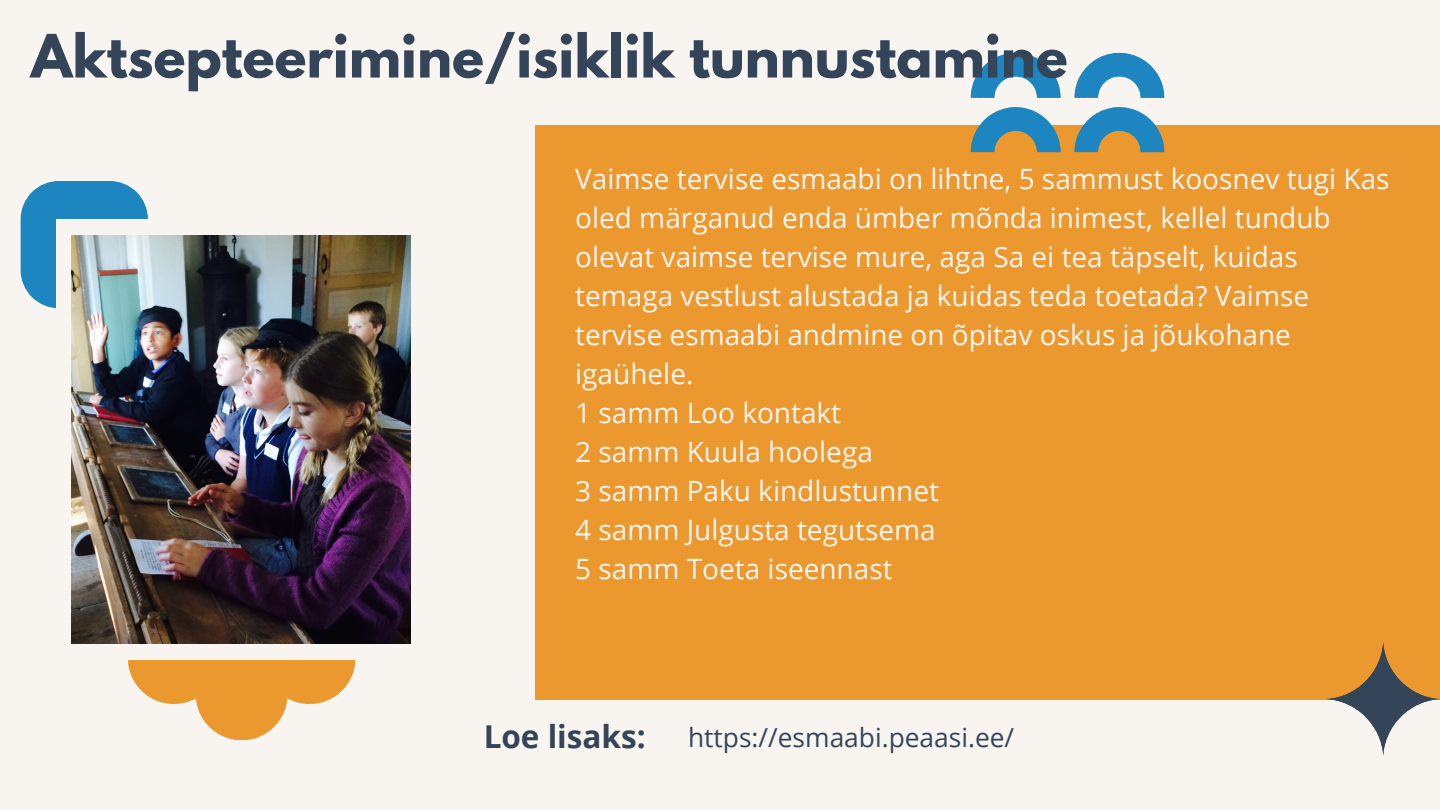
<style>
.page{position:relative;width:1440px;height:810px;background:#f8f4f0}
.page>*{position:absolute;margin:0;border:0;box-sizing:border-box;transform-origin:0 0}
.t1{font:700 53px "League Spartan";color:#344559}
.t2{font:700 31.5px "Open Sans";color:#344559}
.t3{font:28px/39px "Open Sans";color:#f8f4f0}
.t4{font:26.3px "Open Sans";color:#344559}
</style>
<div class="page">
<div style="left:536px;top:125px;width:904px;height:574px;background:#eb982f"></div>
<svg style="left:128px;top:660px;width:227px;height:80px"></svg>
<svg style="left:971px;top:53px;width:193px;height:100px"></svg>
<svg style="left:21px;top:181px;width:127px;height:127px;background:#3692c5"></svg>
<div style="left:56px;top:219px;width:369px;height:441px;background:#f8f4f0"></div>
<svg style="left:1326px;top:642px;width:114px;height:113px"></svg>
<img style="left:71px;top:235px;width:339px;height:408px">
<p class="t1" style="left:31px;top:30px;width:1038px">Aktsepteerimine/isiklik tunnustamine</p>
<p class="t3" style="left:575px;top:158px;width:816px">Vaimse tervise esmaabi on lihtne, 5 sammust koosnev tugi Kas oled märganud enda ümber mõnda inimest, kellel tundub olevat vaimse tervise mure, aga Sa ei tea täpselt, kuidas temaga vestlust alustada ja kuidas teda toetada? Vaimse tervise esmaabi andmine on õpitav oskus ja jõukohane igaühele.</p>
<p class="t3" style="left:575px;top:392px;width:268px">1 samm Loo kontakt</p>
<p class="t3" style="left:575px;top:431px;width:299px">2 samm Kuula hoolega</p>
<p class="t3" style="left:575px;top:470px;width:365px">3 samm Paku kindlustunnet</p>
<p class="t3" style="left:575px;top:509px;width:362px">4 samm Julgusta tegutsema</p>
<p class="t3" style="left:575px;top:548px;width:319px">5 samm Toeta iseennast</p>
<p class="t2" style="left:484px;top:715px;width:164px">Loe lisaks:</p>
<p class="t4" style="left:688px;top:719px;width:328px">https://esmaabi.peaasi.ee/</p>
</div>
